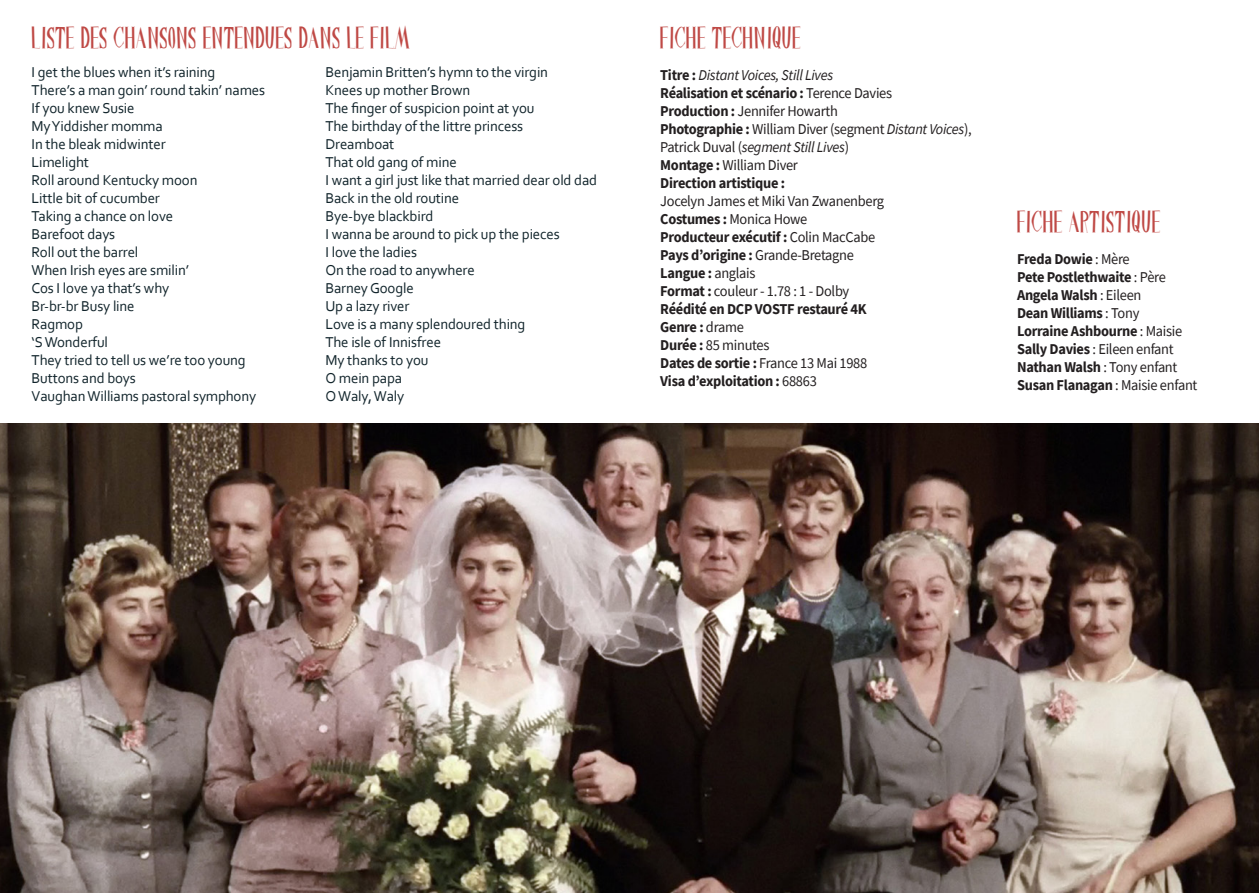
<style>
.page{position:relative;width:1259px;height:893px;background:#fff}
.page>*{position:absolute;margin:0;border:0;box-sizing:border-box;transform-origin:0 0}
.t1{font:27px "Chinese Watch Shop";color:#bf4945}
.t2{font:15px "Corbel";letter-spacing:-.01em;color:#10232a}
.t3{font:700 15px "Source Sans Pro";letter-spacing:-.02em;color:#231f20;scale:.96 1}
.t4{font:15px "Source Sans Pro";letter-spacing:-.02em;color:#231f20;scale:.96 1}
.t5{font:italic 15px "Source Sans Pro";letter-spacing:-.02em;color:#231f20;scale:.96 1}
.s1{font-weight:700;font-style:normal}
.s2{font-weight:400}
.s3{font-weight:700}
.s4{font-style:italic}
.s5{font-style:normal}
</style>
<div class="page">
<img style="left:0;top:423px;width:1259px;height:470px">
<p class="t1" style="left:32px;top:23px;width:380px">LISTE DES CHANSONS ENTENDUES DANS LE FILM</p>
<p class="t2" style="left:32px;top:63px;width:185px">I get the blues when it’s raining</p>
<p class="t2" style="left:32px;top:81px;width:235px">There’s a man goin’ round takin’ names</p>
<p class="t2" style="left:32px;top:99px;width:105px">If you knew Susie</p>
<p class="t2" style="left:32px;top:117px;width:133px">My Yiddisher momma</p>
<p class="t2" style="left:32px;top:135px;width:136px">In the bleak midwinter</p>
<p class="t2" style="left:32px;top:153px;width:59px">Limelight</p>
<p class="t2" style="left:32px;top:171px;width:167px">Roll around Kentucky moon</p>
<p class="t2" style="left:32px;top:189px;width:130px">Little bit of cucumber</p>
<p class="t2" style="left:32px;top:207px;width:143px">Taking a chance on love</p>
<p class="t2" style="left:32px;top:225px;width:85px">Barefoot days</p>
<p class="t2" style="left:32px;top:243px;width:108px">Roll out the barrel</p>
<p class="t2" style="left:32px;top:261px;width:159px">When Irish eyes are smilin’</p>
<p class="t2" style="left:32px;top:279px;width:139px">Cos I love ya that’s why</p>
<p class="t2" style="left:32px;top:297px;width:105px">Br-br-br Busy line</p>
<p class="t2" style="left:32px;top:315px;width:53px">Ragmop</p>
<p class="t2" style="left:32px;top:333px;width:78px">‘S Wonderful</p>
<p class="t2" style="left:32px;top:351px;width:216px">They tried to tell us we’re too young</p>
<p class="t2" style="left:32px;top:369px;width:106px">Buttons and boys</p>
<p class="t2" style="left:32px;top:387px;width:226px">Vaughan Williams pastoral symphony</p>
<p class="t2" style="left:325px;top:63px;width:224px">Benjamin Britten’s hymn to the virgin</p>
<p class="t2" style="left:325px;top:81px;width:146px">Knees up mother Brown</p>
<p class="t2" style="left:325px;top:99px;width:211px">The finger of suspicion point at you</p>
<p class="t2" style="left:325px;top:117px;width:199px">The birthday of the littre princess</p>
<p class="t2" style="left:325px;top:135px;width:71px">Dreamboat</p>
<p class="t2" style="left:325px;top:153px;width:133px">That old gang of mine</p>
<p class="t2" style="left:325px;top:171px;width:273px">I want a girl just like that married dear old dad</p>
<p class="t2" style="left:325px;top:189px;width:135px">Back in the old routine</p>
<p class="t2" style="left:325px;top:207px;width:110px">Bye-bye blackbird</p>
<p class="t2" style="left:325px;top:225px;width:236px">I wanna be around to pick up the pieces</p>
<p class="t2" style="left:325px;top:243px;width:93px">I love the ladies</p>
<p class="t2" style="left:325px;top:261px;width:151px">On the road to anywhere</p>
<p class="t2" style="left:325px;top:279px;width:90px">Barney Google</p>
<p class="t2" style="left:325px;top:297px;width:86px">Up a lazy river</p>
<p class="t2" style="left:325px;top:315px;width:202px">Love is a many splendoured thing</p>
<p class="t2" style="left:325px;top:333px;width:117px">The isle of Innisfree</p>
<p class="t2" style="left:325px;top:351px;width:105px">My thanks to you</p>
<p class="t2" style="left:325px;top:369px;width:78px">O mein papa</p>
<p class="t2" style="left:325px;top:387px;width:80px">O Waly, Waly</p>
<p class="t1" style="left:660px;top:23px;width:143px">FICHE TECHNIQUE</p>
<p class="t5" style="left:660px;top:65px;width:182px"><span class="s1">Titre :</span> Distant Voices, Still Lives</p>
<p class="t3" style="left:660px;top:83px;width:243px">Réalisation et scénario : <span class="s2">Terence Davies</span></p>
<p class="t4" style="left:660px;top:101px;width:187px"><span class="s3">Production :</span> Jennifer Howarth</p>
<p class="t4" style="left:660px;top:119px;width:326px"><span class="s3">Photographie :</span> William Diver (segment <span class="s4">Distant Voices</span>),</p>
<p class="t5" style="left:660px;top:137px;width:198px"><span class="s5">Patrick Duval (</span>segment Still Lives<span class="s5">)</span></p>
<p class="t4" style="left:660px;top:155px;width:145px"><span class="s3">Montage :</span> William Diver</p>
<p class="t3" style="left:660px;top:173px;width:131px">Direction artistique :</p>
<p class="t4" style="left:660px;top:191px;width:235px">Jocelyn James et Miki Van Zwanenberg</p>
<p class="t4" style="left:660px;top:209px;width:155px"><span class="s3">Costumes :</span> Monica Howe</p>
<p class="t3" style="left:660px;top:227px;width:225px">Producteur exécutif : <span class="s2">Colin MacCabe</span></p>
<p class="t4" style="left:660px;top:245px;width:203px"><span class="s3">Pays d’origine :</span> Grande-Bretagne</p>
<p class="t3" style="left:660px;top:263px;width:101px">Langue : <span class="s2">anglais</span></p>
<p class="t4" style="left:660px;top:281px;width:198px"><span class="s3">Format :</span> couleur - 1.78 : 1 - Dolby</p>
<p class="t3" style="left:660px;top:299px;width:217px">Réédité en DCP VOSTF restauré 4K</p>
<p class="t3" style="left:660px;top:317px;width:89px">Genre : <span class="s2">drame</span></p>
<p class="t4" style="left:660px;top:335px;width:115px"><span class="s3">Durée :</span> 85 minutes</p>
<p class="t4" style="left:660px;top:353px;width:217px"><span class="s3">Dates de sortie :</span> France 13 Mai 1988</p>
<p class="t3" style="left:660px;top:371px;width:165px">Visa d’exploitation : <span class="s2">68863</span></p>
<p class="t1" style="left:1017px;top:207px;width:145px">FICHE ARTISTIQUE</p>
<p class="t3" style="left:1017px;top:248px;width:119px">Freda Dowie <span class="s2">: Mère</span></p>
<p class="t3" style="left:1017px;top:266px;width:157px">Pete Postlethwaite <span class="s2">: Père</span></p>
<p class="t3" style="left:1017px;top:284px;width:131px">Angela Walsh <span class="s2">: Eileen</span></p>
<p class="t3" style="left:1017px;top:302px;width:129px">Dean Williams <span class="s2">: Tony</span></p>
<p class="t3" style="left:1017px;top:320px;width:174px">Lorraine Ashbourne <span class="s2">: Maisie</span></p>
<p class="t4" style="left:1017px;top:339px;width:165px"><span class="s3">Sally Davies</span> : Eileen enfant</p>
<p class="t3" style="left:1017px;top:356px;width:169px">Nathan Walsh <span class="s2">: Tony enfant</span></p>
<p class="t3" style="left:1017px;top:374px;width:189px">Susan Flanagan <span class="s2">: Maisie enfant</span></p>
</div>
